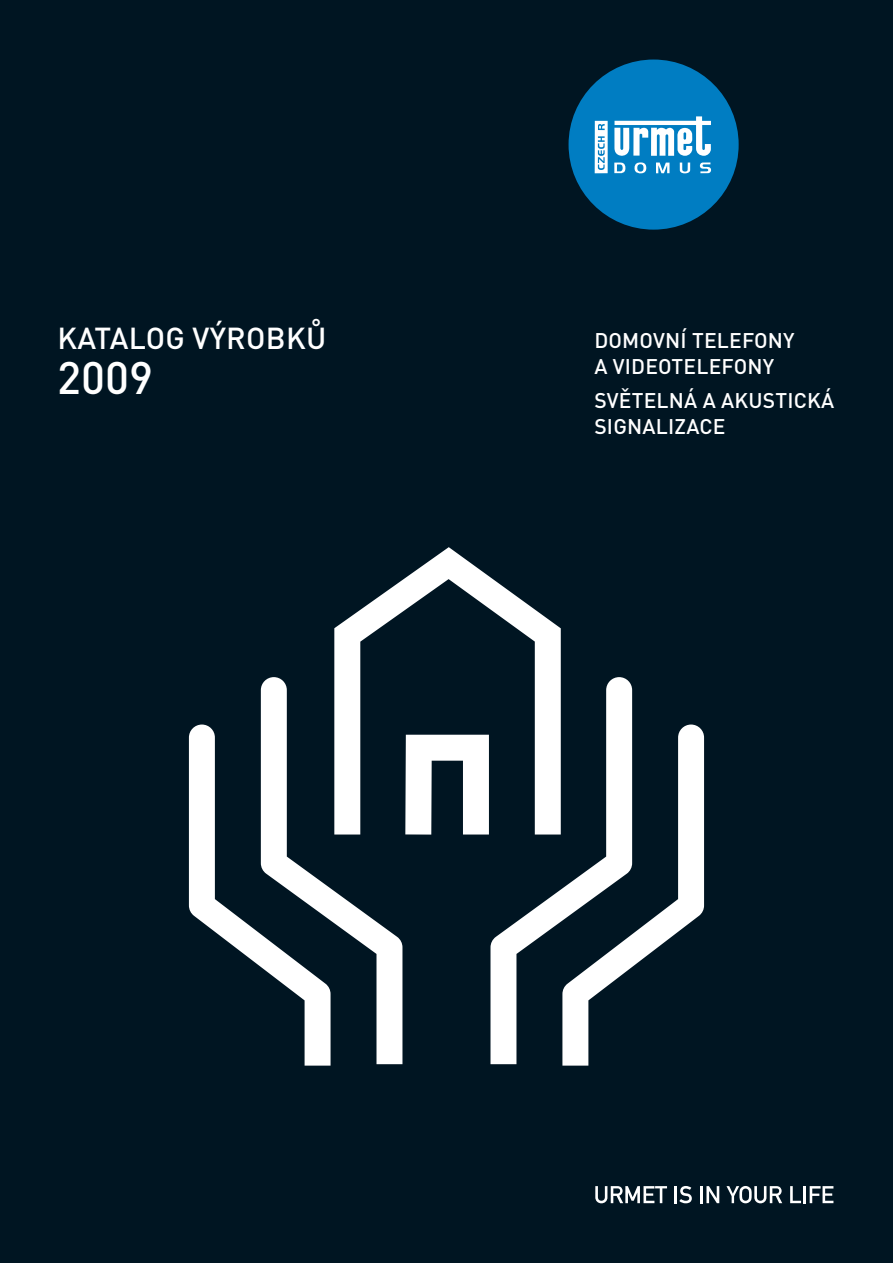
<style>
.page{position:relative;width:893px;height:1263px;background:#001522}
.page>*{position:absolute;margin:0;border:0;box-sizing:border-box;transform-origin:0 0}
.t1{font:500 45px "DIN Pro";color:#fff}
.t2{font:500 30px "DIN Pro";letter-spacing:.01em;color:#fff}
.t3{font:500 21px/25.2px "DIN Pro";letter-spacing:.01em;color:#fff}
</style>
<div class="page">
<svg style="left:189px;top:547px;width:515px;height:518px"></svg>
<svg style="left:595px;top:1186px;width:72px;height:17px"></svg>
<svg style="left:675px;top:1186px;width:17px;height:17px"></svg>
<hr style="left:700px;top:1186px;width:3px;height:17px;background:#fff">
<svg style="left:706px;top:1186px;width:13px;height:17px"></svg>
<svg style="left:726px;top:1186px;width:56px;height:17px"></svg>
<svg style="left:790px;top:1186px;width:11px;height:17px"></svg>
<hr style="left:803px;top:1186px;width:3px;height:17px;background:#fff">
<svg style="left:810px;top:1186px;width:23px;height:17px"></svg>
<div style="left:569px;top:60px;width:170px;height:170px;background:#007dc2;border-radius:50%"></div>
<svg style="left:614px;top:116px;width:97px;height:40px"></svg>
<svg style="left:614px;top:163px;width:11px;height:10px"></svg>
<svg style="left:634px;top:162px;width:12px;height:11px"></svg>
<svg style="left:656px;top:163px;width:13px;height:10px"></svg>
<svg style="left:680px;top:163px;width:10px;height:10px"></svg>
<svg style="left:700px;top:162px;width:11px;height:11px"></svg>
<svg style="left:595px;top:121px;width:13px;height:52px"></svg>
<h2 class="t2" style="left:57px;top:328px;width:270px">KATALOG VÝROBKŮ</h2>
<h1 class="t1" style="left:57px;top:362px;width:97px">2009</h1>
<p class="t3" style="left:594px;top:331px;width:202px">DOMOVNÍ TELEFONY<br>A VIDEOTELEFONY</p>
<p class="t3" style="left:594px;top:390px;width:241px">SVĚTELNÁ A AKUSTICKÁ<br>SIGNALIZACE</p>
</div>
